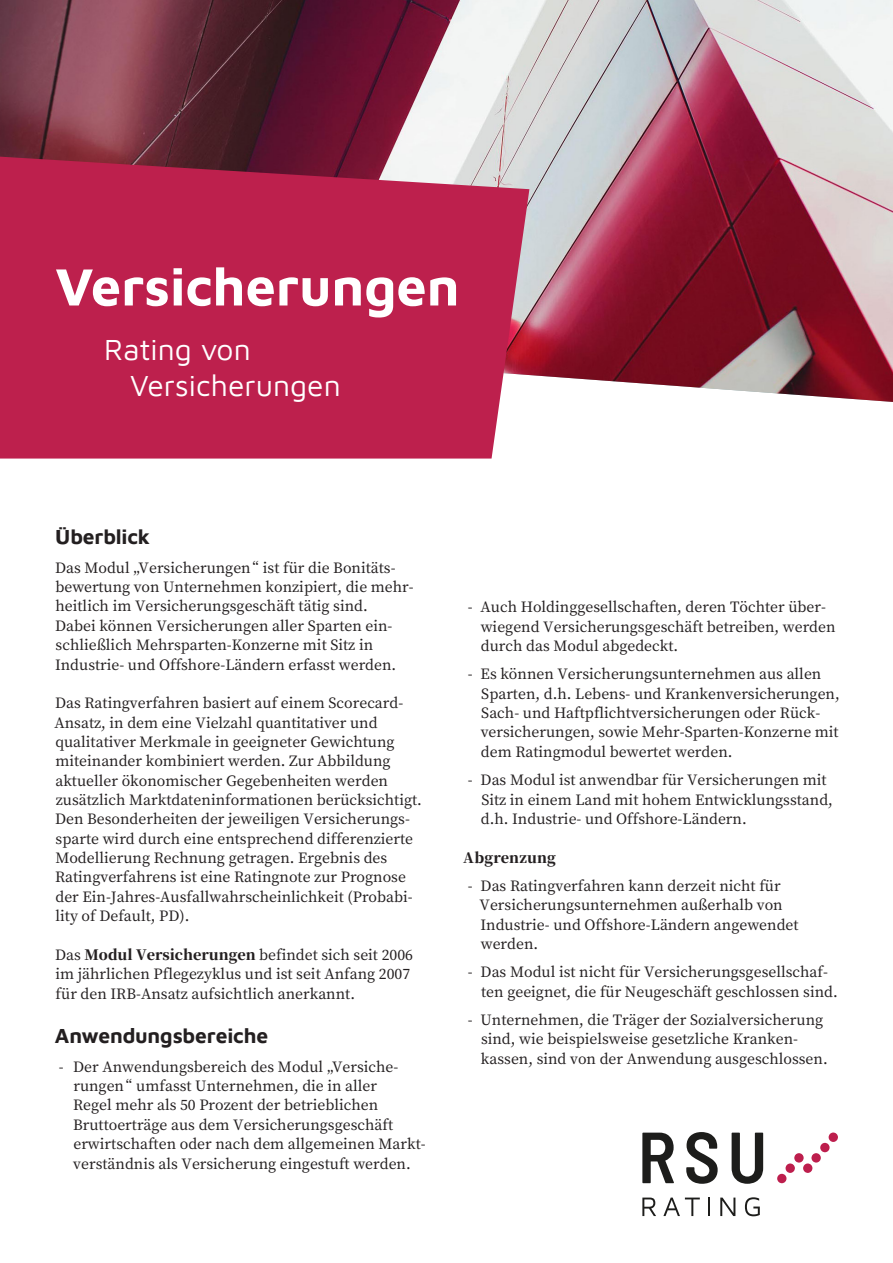
<style>
.page{position:relative;width:893px;height:1263px;background:#fff}
.page>*{position:absolute;margin:0;border:0;box-sizing:border-box;transform-origin:0 0}
.t1{font:700 54px "Maven Pro";color:#fff}
.t2{font:30px/36px "Maven Pro";color:#fff}
.t3{font:700 21px "Maven Pro";letter-spacing:-.01em;color:#231f20}
.t4{font:500 14.25px/19.4px "Noto Serif SC";color:#231f20}
.t5{font:900 14.25px "Noto Serif SC";letter-spacing:.015em;color:#231f20}
.s1{font-weight:900}
</style>
<div class="page">
<svg style="left:642px;top:1197px;width:14px;height:19px"></svg>
<svg style="left:663px;top:1197px;width:37px;height:19px"></svg>
<svg style="left:708px;top:1197px;width:2px;height:19px"></svg>
<svg style="left:720px;top:1197px;width:15px;height:19px"></svg>
<svg style="left:745px;top:1197px;width:15px;height:19px"></svg>
<svg style="left:642px;top:1132px;width:32px;height:51px"></svg>
<svg style="left:686px;top:1132px;width:32px;height:52px"></svg>
<svg style="left:732px;top:1132px;width:31px;height:52px"></svg>
<svg style="left:794px;top:1153px;width:10px;height:10px"></svg>
<svg style="left:785px;top:1163px;width:10px;height:10px"></svg>
<div style="left:803px;top:1163px;width:9px;height:10px;background:#bd1e4d;border-radius:50%"></div>
<div style="left:777px;top:1174px;width:10px;height:9px;background:#bd1e4d;border-radius:50%"></div>
<svg style="left:811px;top:1153px;width:10px;height:10px"></svg>
<svg style="left:828px;top:1132px;width:10px;height:10px"></svg>
<div style="left:820px;top:1143px;width:10px;height:9px;background:#bd1e4d;border-radius:50%"></div>
<img style="left:0;top:0;width:893px;height:402px">
<svg style="left:0;top:157px;width:529px;height:302px;fill:#bd204d"></svg>
<h1 class="t1" style="left:55px;top:250px;width:406px">Versicherungen</h1>
<h2 class="t2" style="left:130px;top:330px;width:212px;text-indent:-26px">Rating von<br>Versicherungen</h2>
<h3 class="t3" style="left:55px;top:522px;width:97px">Überblick</h3>
<p class="t4" style="left:55px;top:558px;width:360px">Das Modul „Versicherungen“ ist für die Bonitäts&shy;bewertung von Unternehmen konzipiert, die mehr&shy;heitlich im Versicherungsgeschäft tätig sind.<br>Dabei können Versicherungen aller Sparten ein&shy;schließlich Mehrsparten-Konzerne mit Sitz in Industrie- und Offshore-Ländern erfasst werden.</p>
<p class="t4" style="left:54px;top:694px;width:369px">Das Ratingverfahren basiert auf einem Scorecard-Ansatz, in dem eine Vielzahl quantitativer und qualitativer Merkmale in geeigneter Gewichtung miteinander kombiniert werden. Zur Abbildung aktueller ökonomischer Gegebenheiten werden zusätzlich Marktdateninformationen berücksichtigt.<br>Den Besonderheiten der jeweiligen Versicherungs&shy;sparte wird durch eine entsprechend differenzierte Modellierung Rechnung getragen. Ergebnis des Ratingverfahrens ist eine Ratingnote zur Prognose der Ein-Jahres-Ausfallwahrscheinlichkeit (Probabi&shy;lity of Default, PD).</p>
<p class="t4" style="left:55px;top:945px;width:359px">Das <span class="s1">Modul Versicherungen</span> befindet sich seit 2006 im jährlichen Pflegezyklus und ist seit Anfang 2007 für den IRB-Ansatz aufsichtlich anerkannt.</p>
<h3 class="t3" style="left:55px;top:1021px;width:215px">Anwendungsbereiche</h3>
<p class="t4" style="left:73px;top:1057px;width:354px;text-indent:-14px">- Der Anwendungsbereich des Modul „Versiche&shy;rungen“ umfasst Unternehmen, die in aller<br>Regel mehr als 50 Prozent der betrieblichen Bruttoerträge aus dem Versicherungsgeschäft erwirtschaften oder nach dem allgemeinen Markt&shy;verständnis als Versicherung eingestuft werden.</p>
<p class="t4" style="left:481px;top:598px;width:356px;text-indent:-13px">- Auch Holdinggesellschaften, deren Töchter über&shy;wiegend Versicherungsgeschäft betreiben, werden durch das Modul abgedeckt.</p>
<p class="t4" style="left:481px;top:665px;width:360px;text-indent:-13px">- Es können Versicherungsunternehmen aus allen Sparten, d.h. Lebens- und Krankenversicherungen, Sach- und Haftpflichtversicherungen oder Rück&shy;versicherungen, sowie Mehr-Sparten-Konzerne mit dem Ratingmodul bewertet werden.</p>
<p class="t4" style="left:481px;top:770px;width:354px;text-indent:-13px">- Das Modul ist anwendbar für Versicherungen mit<br>Sitz in einem Land mit hohem Entwicklungsstand, d.h. Industrie- und Offshore-Ländern.</p>
<p class="t5" style="left:463px;top:849px;width:94px">Abgrenzung</p>
<p class="t4" style="left:480px;top:876px;width:321px;text-indent:-12px">- Das Ratingverfahren kann derzeit nicht für Versicherungsunternehmen außerhalb von Industrie- und Offshore-Ländern angewendet werden.</p>
<p class="t4" style="left:481px;top:963px;width:358px;text-indent:-13px">- Das Modul ist nicht für Versicherungsgesellschaf&shy;ten geeignet, die für Neugeschäft geschlossen sind.</p>
<p class="t4" style="left:481px;top:1010px;width:348px;text-indent:-13px">- Unternehmen, die Träger der Sozialversicherung sind, wie beispielsweise gesetzliche Kranken&shy;kassen, sind von der Anwendung ausgeschlossen.</p>
</div>
